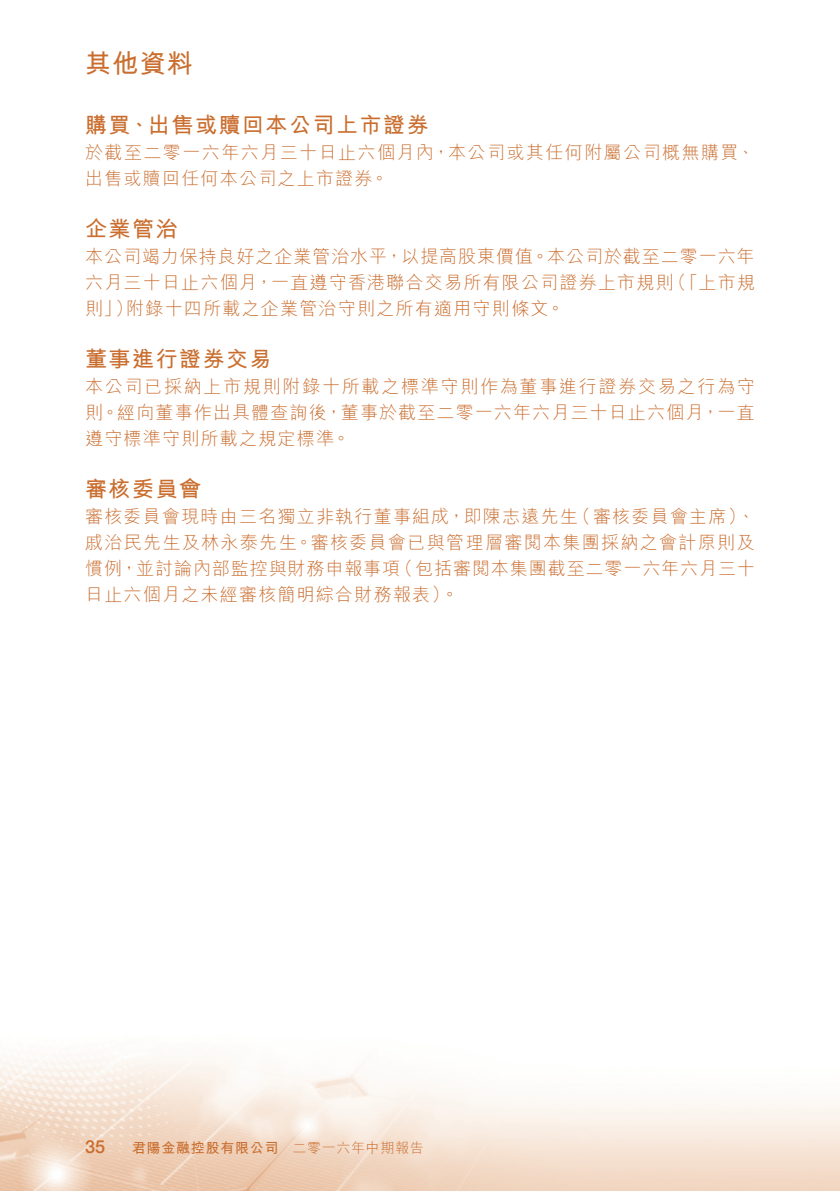
<style>
.page{position:relative;width:840px;height:1191px;background:#fff}
.page>*{position:absolute;margin:0;border:0;box-sizing:border-box;transform-origin:0 0}
.t1{font:700 26px "M Hei HK";color:#ca6e2f}
.Heading_1{font:700 22px "M Hei HK";letter-spacing:.07em;color:#ca6e2f}
.Body_Text{font:300 18px/26px "M Hei HK";letter-spacing:.07em;color:#ca6e2f}
.Body_Text-2{font:300 18px/26px "M Hei HK";letter-spacing:.05em;color:#ca6e2f;text-align:right}
.t2{font:500 18px "Helvetica Neue LT Std";color:#ca6e2f}
.t3{font:700 14px "M Hei HK";letter-spacing:.05em;color:#ca6e2f}
.t4{font:300 14px "M Hei HK";letter-spacing:.05em;color:#ca6e2f}
.s1{font-family:"M Hei HKS"}
</style>
<div class="page">
<img style="left:0;top:1049px;width:840px;height:142px">
<h1 class="t1" style="left:85px;top:44px;width:109px">其他資料</h1>
<p class="Heading_1" style="left:85px;top:109px;width:345px">購買、出售或贖回本公司上市證券</p>
<p class="Body_Text" style="left:85px;top:139px;width:670px">於截至二零一六年六月三十日止六個月內，本公司或其任何附屬公司概無購買、出售或贖回任何本公司之上市證券。</p>
<p class="Heading_1" style="left:85px;top:213px;width:94px">企業管治</p>
<p class="Body_Text-2" style="left:85px;top:243px;width:671px">本公司竭力保持良好之企業管治水平，以提高股東價值。本公司於截至二零一六年（「上市規</p>
<p class="Body_Text" style="left:126px;top:269px;width:548px;text-indent:-41px">六月三十日止六個月，一直遵守香港聯合交易所有限公司證券上市規則附錄十四所載之企業管治守則之所有適用守則條文。</p>
<p class="Body_Text" style="left:85px;top:295px;width:49px">則」）</p>
<p class="Heading_1" style="left:85px;top:343px;width:188px">董事進行證券交易</p>
<p class="Body_Text" style="left:85px;top:373px;width:671px;text-align:justify">本公司已採納上市規則附錄十所載之標準守則作為董事進行證券交易之行為守則。經向董事作出具體查詢後，董事於截至二零一六年六月三十日止六個月，一直遵守標準守則所載之規定標準。</p>
<p class="Heading_1" style="left:85px;top:473px;width:117px">審核委員會</p>
<p class="Body_Text" style="left:572px;top:503px;width:184px">（審核委員會主席、(</p>
<p class="Body_Text" style="left:85px;top:503px;width:494px">審核委員會現時由三名獨立非執行董事組成，即陳志遠先生</p>
<p class="Body_Text" style="left:85px;top:529px;width:670px">戚治民先生及林永泰先生。審核委員會已與管理層審閱本集團採納之會計原則及</p>
<p class="Body_Text-2" style="left:395px;top:555px;width:361px">（包括審閱本集團截至二零一六年六月三十</p>
<p class="Body_Text" style="left:85px;top:555px;width:375px">慣例，並討論內部監控與財務申報事項<br>日止六個月之未經審核簡明綜合財務報表。(</p>
<p class="t2" style="left:85px;top:1136px;width:21px">35</p>
<p class="t3" style="left:132px;top:1138px;width:148px">君陽金<span class="s1">融</span>控股有限公司</p>
<p class="t4" style="left:292px;top:1141px;width:133px">二零一六年中期報告</p>
</div>
